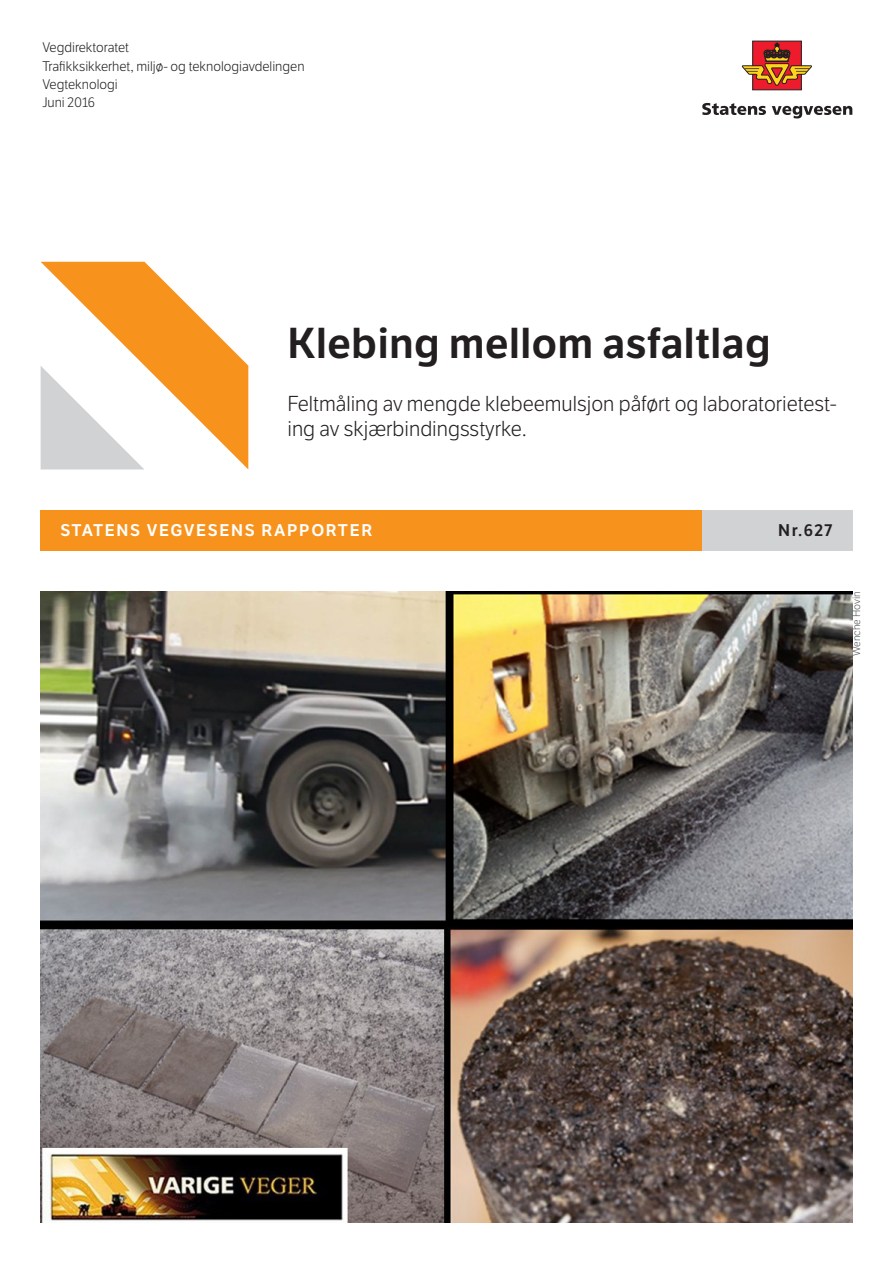
<style>
.page{position:relative;width:893px;height:1263px;background:#fff}
.page>*{position:absolute;margin:0;border:0;box-sizing:border-box;transform-origin:0 0}
.t1{font:600 42px "LFT Etica";color:#231f20}
.t2{font:300 21px/25.2px "LFT Etica";color:#231f20}
.t3{font:600 16.5px "LFT Etica";letter-spacing:.1em;color:#fff}
.t4{font:600 16.5px "LFT Etica";color:#231f20}
.t5{font:300 13.5px/18.5px "LFT Etica";color:#231f20}
.t6{font:300 10.5px "LFT Etica";color:#57585a}
</style>
<div class="page">
<div style="left:41px;top:510px;width:667px;height:41px;background:#f7931d"></div>
<div style="left:702px;top:510px;width:150px;height:41px;background:#d1d2d4"></div>
<svg style="left:41px;top:262px;width:207px;height:207px"></svg>
<img style="left:41px;top:591px;width:811px;height:631px">
<svg style="left:702px;top:103px;width:64px;height:12px"></svg>
<svg style="left:772px;top:106px;width:80px;height:12px"></svg>
<div style="left:752px;top:41px;width:50px;height:49px;background:#ee1b2c"></div>
<svg style="left:741px;top:42px;width:71px;height:45px"></svg>
<p class="t5" style="left:42px;top:39px;width:264px">Vegdirektoratet<br>Trafikksikkerhet, miljø- og teknologiavdelingen<br>Vegteknologi<br>Juni 2016</p>
<h1 class="t1" style="left:287px;top:318px;width:485px">Klebing mellom asfaltlag</h1>
<p class="t2" style="left:287px;top:391px;width:551px">Feltmåling av mengde klebeemulsjon påført og laboratorietest&shy;ing av skjærbindingsstyrke.</p>
<p class="t3" style="left:61px;top:521px;width:313px">STATENS VEGVESENS RAPPORTER</p>
<p class="t4" style="left:778px;top:521px;width:56px">Nr.627</p>
<p class="t6" style="left:850px;top:656px;width:66px;rotate:-90deg">Wenche Hovin</p>
</div>
